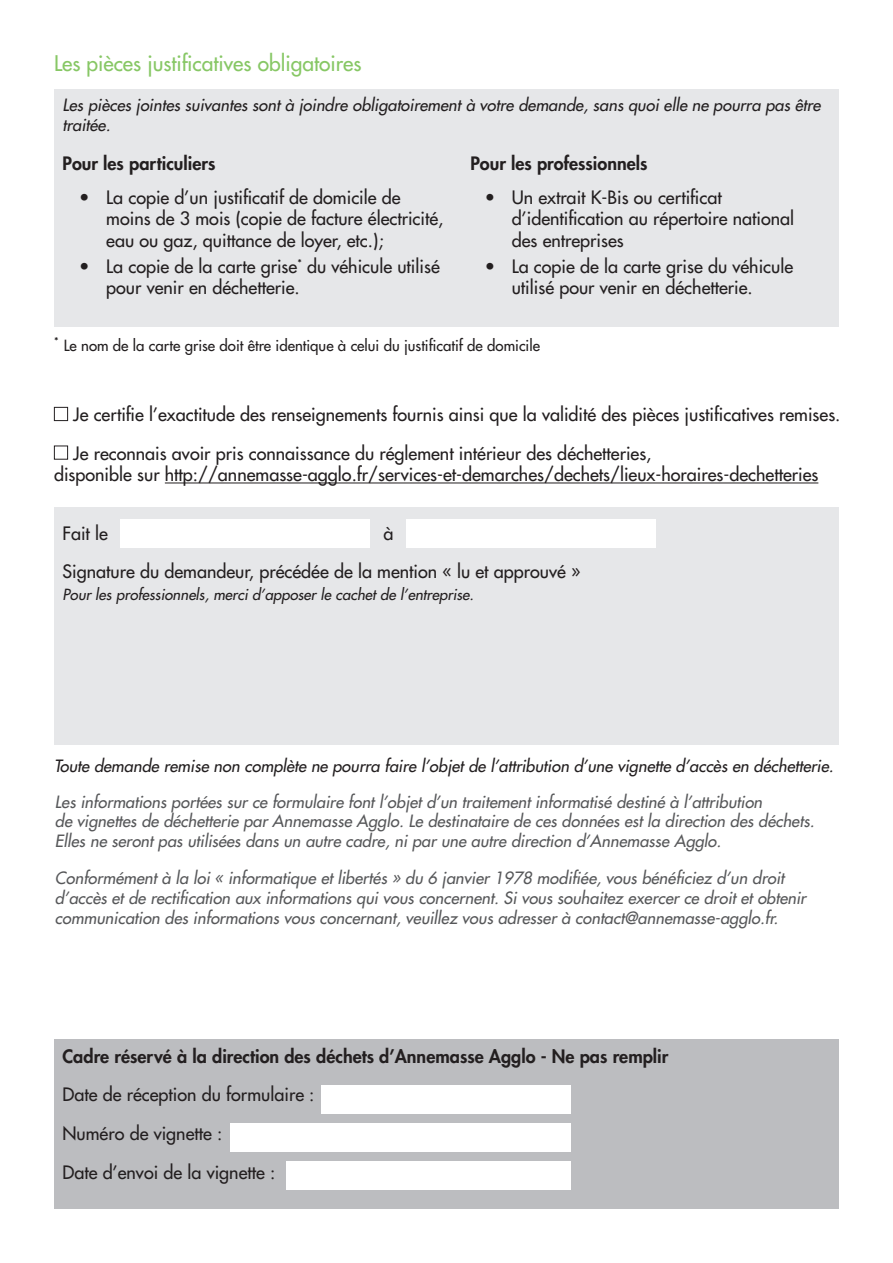
<style>
.page{position:relative;width:893px;height:1263px;background:#fff}
.page>*{position:absolute;margin:0;border:0;box-sizing:border-box;transform-origin:0 0}
.t1{font:500 21px "Futura Std";color:#87c765}
.t2{font:500 18px/21.6px "Futura Std";color:#231f20}
.t3{font:800 18px "Futura Std";color:#231f20}
.t4{font:italic 500 16.5px/19.8px "Futura Std";color:#57585a}
.t5{font:italic 500 16.5px/19.8px "Futura Std";color:#231f20}
.t6{font:500 15px "Futura Std";color:#231f20}
.t7{font:italic 500 15px "Futura Std";color:#231f20}
</style>
<div class="page">
<div style="left:54px;top:89px;width:784px;height:238px;background:#e6e7e9"></div>
<hr style="left:165px;top:482px;width:653px;height:1px;background:#231f20">
<div style="left:54px;top:407px;width:14px;height:14px;border:1px solid #231f20"></div>
<div style="left:54px;top:446px;width:14px;height:14px;border:1px solid #231f20"></div>
<div style="left:54px;top:508px;width:784px;height:237px;background:#e6e7e9"></div>
<div style="left:120px;top:519px;width:250px;height:28px;background:#fff"></div>
<div style="left:406px;top:519px;width:250px;height:28px;background:#fff"></div>
<div style="left:54px;top:1039px;width:785px;height:170px;background:#bcbdc0"></div>
<div style="left:321px;top:1085px;width:250px;height:28px;background:#fff"></div>
<div style="left:231px;top:1123px;width:340px;height:28px;background:#fff"></div>
<div style="left:287px;top:1162px;width:284px;height:28px;background:#fff"></div>
<p class="t1" style="left:54px;top:50px;width:309px">Les pièces justificatives obligatoires</p>
<p class="t5" style="left:63px;top:96px;width:760px">Les pièces jointes suivantes sont à joindre obligatoirement à votre demande, sans quoi elle ne pourra pas être traitée.</p>
<p class="t3" style="left:63px;top:152px;width:154px">Pour les particuliers</p>
<p class="t3" style="left:470px;top:152px;width:179px">Pour les professionnels</p>
<p class="t2" style="left:106px;top:186px;width:339px;text-indent:-27px">• La copie d’un justificatif de domicile de moins de 3 mois (copie de facture électricité, eau ou gaz, quittance de loyer, etc.);</p>
<p class="t2" style="left:106px;top:255px;width:335px;text-indent:-27px">• La copie de la carte grise<sup>*</sup> du véhicule utilisé pour venir en déchetterie.</p>
<p class="t2" style="left:512px;top:186px;width:284px;text-indent:-27px">• Un extrait K-Bis ou certificat d’identification au répertoire national des entreprises</p>
<p class="t2" style="left:512px;top:255px;width:283px;text-indent:-27px">• La copie de la carte grise du véhicule utilisé pour venir en déchetterie.</p>
<p class="t6" style="left:54px;top:336px;width:488px"><sup>*</sup> Le nom de la carte grise doit être identique à celui du justificatif de domicile</p>
<p class="t2" style="left:73px;top:404px;width:769px">Je certifie l’exactitude des renseignements fournis ainsi que la validité des pièces justificatives remises.</p>
<p class="t2" style="left:54px;top:442px;width:766px;text-indent:19px">Je reconnais avoir pris connaissance du réglement intérieur des déchetteries,<br>disponible sur http://annemasse-agglo.fr/services-et-demarches/dechets/lieux-horaires-dechetteries</p>
<p class="t2" style="left:63px;top:522px;width:47px">Fait le</p>
<p class="t2" style="left:384px;top:522px;width:12px">à</p>
<p class="t2" style="left:63px;top:561px;width:519px">Signature du demandeur, précédée de la mention « lu et approuvé »</p>
<p class="t7" style="left:63px;top:585px;width:413px">Pour les professionnels, merci d’apposer le cachet de l’entreprise.</p>
<p class="t5" style="left:54px;top:757px;width:781px">Toute demande remise non complète ne pourra faire l’objet de l’attribution d’une vignette d’accès en déchetterie.</p>
<p class="t4" style="left:55px;top:792px;width:761px">Les informations portées sur ce formulaire font l’objet d’un traitement informatisé destiné à l’attribution<br>de vignettes de déchetterie par Annemasse Agglo. Le destinataire de ces données est la direction des déchets.<br>Elles ne seront pas utilisées dans un autre cadre, ni par une autre direction d’Annemasse Agglo.</p>
<p class="t4" style="left:55px;top:868px;width:753px">Conformément à la loi « informatique et libertés » du 6 janvier 1978 modifiée, vous bénéficiez d’un droit d’accès et de rectification aux informations qui vous concernent. Si vous souhaitez exercer ce droit et obtenir communication des informations vous concernant, veuillez vous adresser à contact@annemasse-agglo.fr.</p>
<p class="t3" style="left:63px;top:1044px;width:607px">Cadre réservé à la direction des déchets d’Annemasse Agglo - Ne pas remplir</p>
<p class="t2" style="left:63px;top:1084px;width:253px">Date de réception du formulaire :</p>
<p class="t2" style="left:63px;top:1122px;width:161px">Numéro de vignette :</p>
<p class="t2" style="left:63px;top:1161px;width:214px">Date d’envoi de la vignette :</p>
</div>
